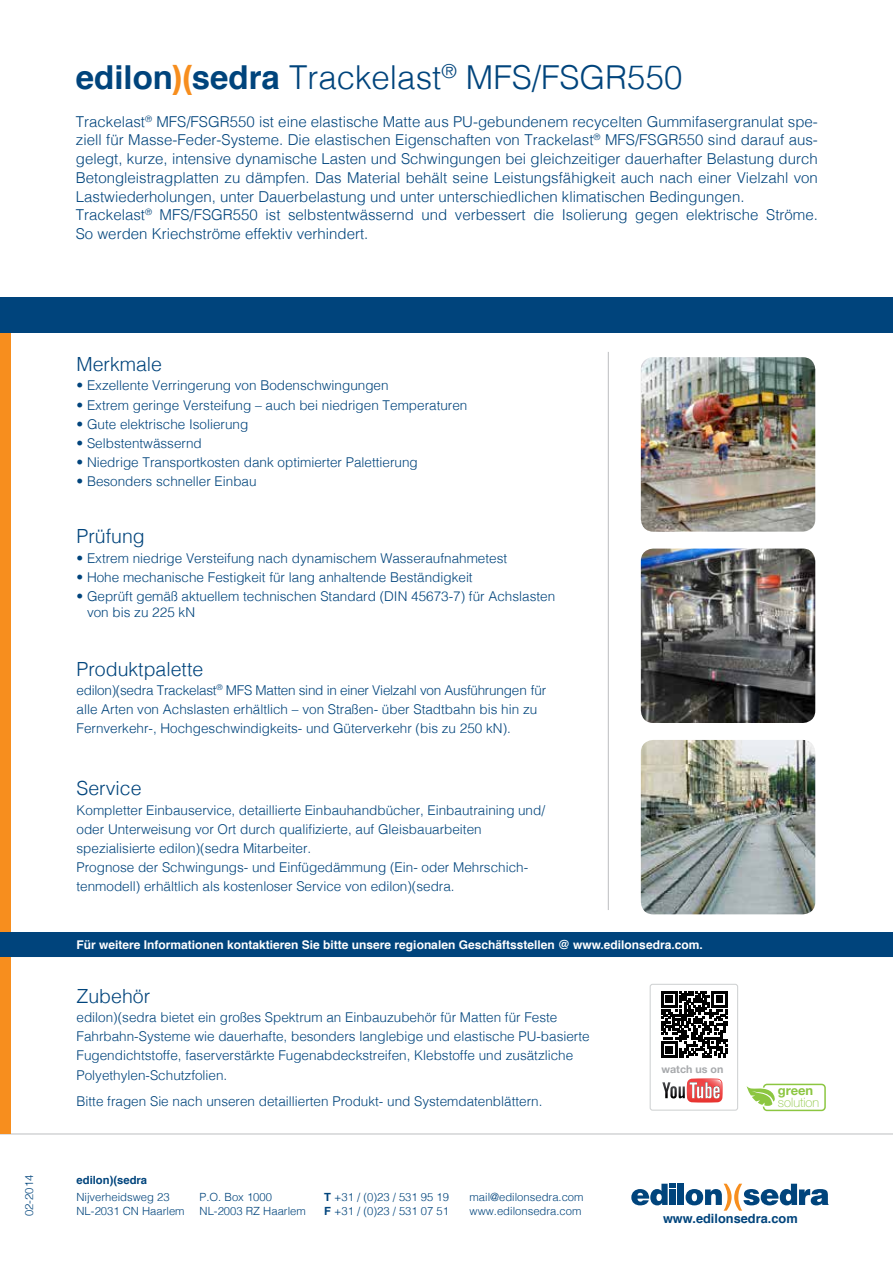
<style>
.page{position:relative;width:893px;height:1263px;background:#fff}
.page>*{position:absolute;margin:0;border:0;box-sizing:border-box;transform-origin:0 0}
.t1{font:300 33px "Helvetica";color:#00447c}
.t2{font:300 19.5px "Helvetica";color:#00447c}
.t3{font:300 15px/18.8px "Helvetica";color:#00447c}
.t4{font:300 13.5px/19.2px "Helvetica";color:#00447c}
.t5{font:100 13.05px "Helvetica Neue";color:#8cc641}
.t6{font:700 13.05px "Helvetica Neue";color:#8cc641}
.t7{font:700 12.75px "Helvetica";color:#00447c}
.t8{font:700 12px "Helvetica";color:#fff}
.t9{font:300 11.25px "Helvetica";color:#00447c}
.t10{font:700 11.25px "Helvetica";color:#00447c}
.t11{font:700 10.65px "Helvetica Neue";color:#a7a9ac}
.s1{font-weight:700}
.s2{font-family:"Helvetica Neue";font-weight:700;color:#f78e1e}
</style>
<div class="page">
<svg style="left:631px;top:1184px;width:45px;height:21px"></svg>
<div style="left:670px;top:1189px;width:6px;height:16px;background:#00447c"></div>
<div style="left:678px;top:1184px;width:6px;height:21px;background:#00447c"></div>
<svg style="left:686px;top:1184px;width:143px;height:27px"></svg>
<img style="left:641px;top:357px;width:174px;height:175px">
<img style="left:641px;top:740px;width:174px;height:174px">
<hr style="left:0;top:1134px;width:893px;height:1px;background:#bcbec0">
<hr style="left:0;top:956px;width:893px;height:1px;background:#bcbec0">
<img style="left:641px;top:549px;width:174px;height:174px">
<hr style="left:608px;top:352px;width:1px;height:558px;background:#bcbec0">
<div style="left:0;top:298px;width:893px;height:35px;background:#00447c"></div>
<div style="left:0;top:333px;width:11px;height:801px;background:#f78e1e"></div>
<div style="left:0;top:932px;width:893px;height:24px;background:#00447c"></div>
<div style="left:763px;top:1084px;width:63px;height:27px;border:1px solid #8cc641;border-radius:3px"></div>
<svg style="left:746px;top:1084px;width:31px;height:28px"></svg>
<svg style="left:661px;top:991px;width:67px;height:67px"></svg>
<svg style="left:662px;top:1078px;width:61px;height:24px"></svg>
<div style="left:650px;top:984px;width:88px;height:127px;border:1px solid #d1d3d4;border-radius:2px"></div>
<h1 class="t1" style="left:76px;top:49px;width:608px"><span class="s1">edilon</span><span class="s2">)(</span><span class="s1">sedra</span> Trackelast<sup>®</sup> MFS/FSGR550</h1>
<p class="t3" style="left:76px;top:111px;width:743px">Trackelast<sup>®</sup> MFS/FSGR550 ist eine elastische Matte aus PU-gebundenem recycelten Gummifasergranulat spe&shy;ziell für Masse-Feder-Systeme. Die elastischen Eigenschaften von Trackelast<sup>®</sup> MFS/FSGR550 sind darauf aus&shy;gelegt, kurze, intensive dynamische Lasten und Schwingungen bei gleichzeitiger dauerhafter Belastung durch Betongleistragplatten zu dämpfen. Das Material behält seine Leistungsfähigkeit auch nach einer Vielzahl von Lastwiederholungen, unter Dauerbelastung und unter unterschiedlichen klimatischen Bedingungen.<br>Trackelast<sup>®</sup> MFS/FSGR550 ist selbstentwässernd und verbessert die Isolierung gegen elektrische Ströme.<br>So werden Kriechströme effektiv verhindert.</p>
<p class="t9" style="left:20px;top:1216px;width:43px;rotate:-90deg">02-2014</p>
<h2 class="t2" style="left:77px;top:348px;width:87px">Merkmale</h2>
<p class="t4" style="left:77px;top:375px;width:314px">• Exzellente Verringerung von Bodenschwingungen</p>
<p class="t4" style="left:77px;top:394px;width:392px">• Extrem geringe Versteifung – auch bei niedrigen Temperaturen</p>
<p class="t4" style="left:77px;top:413px;width:173px">• Gute elektrische Isolierung</p>
<p class="t4" style="left:77px;top:433px;width:127px">• Selbstentwässernd</p>
<p class="t4" style="left:77px;top:452px;width:343px">• Niedrige Transportkosten dank optimierter Palettierung</p>
<p class="t4" style="left:77px;top:471px;width:182px">• Besonders schneller Einbau</p>
<h2 class="t2" style="left:77px;top:520px;width:70px">Prüfung</h2>
<p class="t4" style="left:77px;top:547px;width:432px">• Extrem niedrige Versteifung nach dynamischem Wasseraufnahmetest</p>
<p class="t4" style="left:77px;top:566px;width:398px">• Hohe mechanische Festigkeit für lang anhaltende Beständigkeit</p>
<p class="t4" style="left:87px;top:587px;width:470px;line-height:16.2px;text-indent:-11px">• Geprüft gemäß aktuellem technischen Standard (DIN 45673-7) für Achslasten von bis zu 225 kN</p>
<h2 class="t2" style="left:77px;top:652px;width:128px">Produktpalette</h2>
<p class="t4" style="left:77px;top:679px;width:471px">edilon)(sedra Trackelast<sup>®</sup> MFS Matten sind in einer Vielzahl von Ausführungen für alle Arten von Achslasten erhältlich – von Straßen- über Stadtbahn bis hin zu<br>Fernverkehr-, Hochgeschwindigkeits- und Güterverkehr (bis zu 250 kN).</p>
<h2 class="t2" style="left:77px;top:772px;width:67px">Service</h2>
<p class="t4" style="left:77px;top:799px;width:470px">Kompletter Einbauservice, detaillierte Einbauhandbücher, Einbautraining und/ oder Unterweisung vor Ort durch qualifizierte, auf Gleisbauarbeiten spezialisierte edilon)(sedra Mitarbeiter.<br>Prognose der Schwingungs- und Einfügedämmung (Ein- oder Mehrschich&shy;tenmodell) erhältlich als kostenloser Service von edilon)(sedra.</p>
<p class="t8" style="left:77px;top:935px;width:628px">Für weitere Informationen kontaktieren Sie bitte unsere regionalen Geschäftsstellen @ www.edilonsedra.com.</p>
<h2 class="t2" style="left:77px;top:979px;width:75px">Zubehör</h2>
<p class="t4" style="left:77px;top:1006px;width:515px">edilon)(sedra bietet ein großes Spektrum an Einbauzubehör für Matten für Feste Fahrbahn-Systeme wie dauerhafte, besonders langlebige und elastische PU-basierte Fugendichtstoffe, faserverstärkte Fugenabdeckstreifen, Klebstoffe und zusätzliche Polyethylen-Schutzfolien.</p>
<p class="t4" style="left:77px;top:1090px;width:467px">Bitte fragen Sie nach unseren detaillierten Produkt- und Systemdatenblättern.</p>
<p class="t10" style="left:77px;top:1171px;width:72px">edilon)(sedra</p>
<p class="t9" style="left:77px;top:1187px;width:95px">Nijverheidsweg 23</p>
<p class="t9" style="left:200px;top:1187px;width:74px">P.O. Box 1000</p>
<p class="t9" style="left:324px;top:1187px;width:126px"><span class="s1">T</span> +31 / (0)23 / 531 95 19</p>
<p class="t9" style="left:470px;top:1187px;width:116px">mail@edilonsedra.com</p>
<p class="t11" style="left:661px;top:1062px;width:63px">watch us on</p>
<p class="t6" style="left:778px;top:1082px;width:37px">green</p>
<p class="t5" style="left:778px;top:1095px;width:43px">solution</p>
<p class="t9" style="left:77px;top:1201px;width:110px">NL-2031 CN Haarlem</p>
<p class="t9" style="left:200px;top:1201px;width:108px">NL-2003 RZ Haarlem</p>
<p class="t9" style="left:324px;top:1201px;width:126px"><span class="s1">F</span> +31 / (0)23 / 531 07 51</p>
<p class="t9" style="left:470px;top:1201px;width:113px">www.edilonsedra.com</p>
<p class="t7" style="left:663px;top:1208px;width:136px">www.edilonsedra.com</p>
</div>
